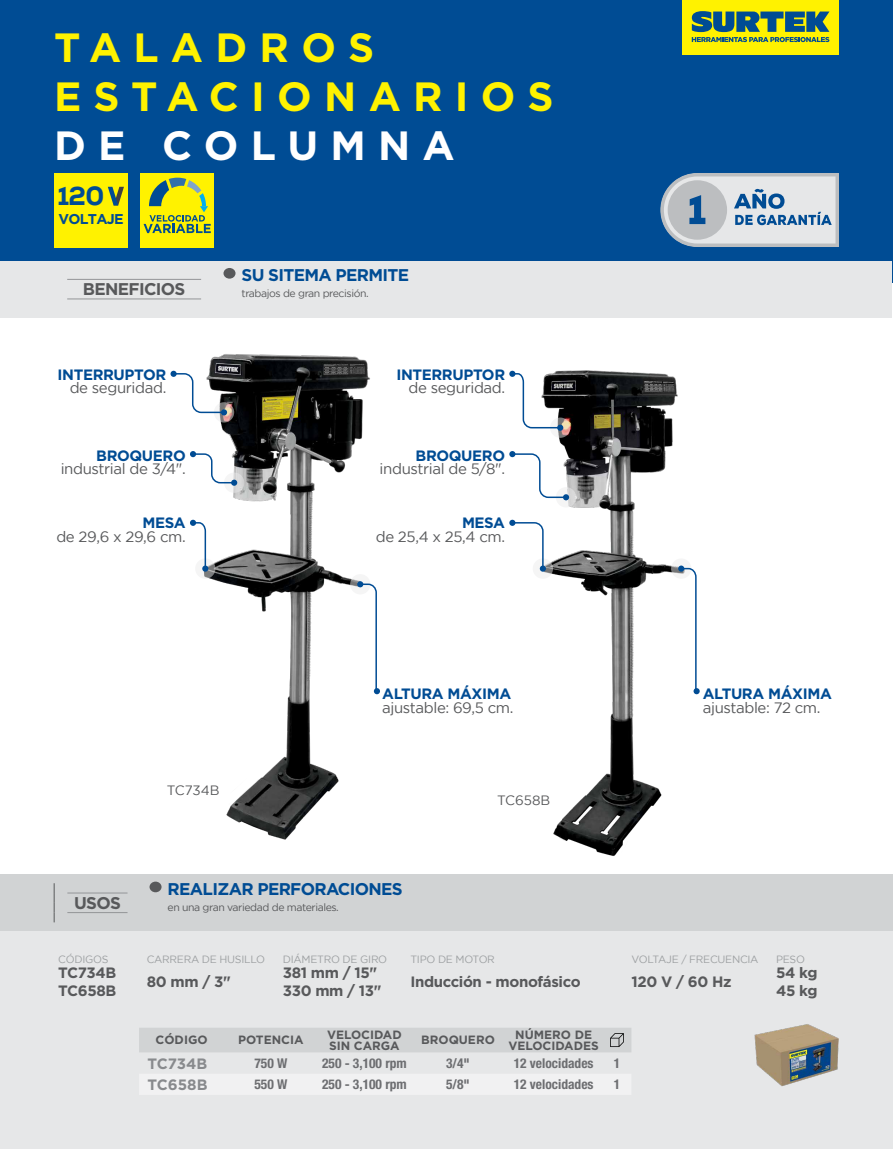
<style>
.page{position:relative;width:893px;height:1149px;background:#fff}
.page>*{position:absolute;margin:0;border:0;box-sizing:border-box;transform-origin:0 0}
.t1{font:700 40.8px/48.9px "Gotham";letter-spacing:.3em;color:#fff200}
.t2{font:700 40.8px "Gotham";letter-spacing:.3em;color:#fff}
.t3{font:800 26.1px "Nexa";color:#004c94}
.t4{font:700 16.95px "Gotham";letter-spacing:-.04em;color:#004c94}
.t5{font:700 16.95px "Gotham";letter-spacing:-.04em;color:#58595b}
.t6{font:15px "Gotham";letter-spacing:-.025em;color:#58595b}
.t7{font:700 15px/18px "Gotham";letter-spacing:-.025em;color:#58595b}
.t8{font:700 15px "Gotham";letter-spacing:-.025em;color:#004c94}
.t9{font:700 15px "Gotham";color:#888a8d}
.t10{font:700 14.25px "Gotham";letter-spacing:-.05em;color:#004c94}
.t11{font:700 condensed 13.5px "Helvetica Neue LT Pro";color:#6d6e71}
.t12{font:13.5px "Gotham";color:#58595b}
.t13{font:700 12px/10.5px "Gotham";color:#58595b}
.t14{font:10.5px "Gotham";letter-spacing:-.025em;color:#9da0a2}
.t15{font:10.5px "Gotham";letter-spacing:-.04em;color:#58595b}
</style>
<div class="page">
<div style="left:0;top:0;width:893px;height:283px;background:#004c94"></div>
<div style="left:682px;top:0;width:157px;height:55px;background:#fff200"></div>
<svg style="left:692px;top:11px;width:137px;height:31px"></svg>
<div style="left:0;top:262px;width:892px;height:56px;background:#e6e7e8"></div>
<div style="left:0;top:930px;width:893px;height:218px;background:#e6e7e8"></div>
<div style="left:0;top:874px;width:893px;height:56px;background:#d1d3d4"></div>
<img style="left:551px;top:370px;width:148px;height:486px">
<img style="left:208px;top:354px;width:162px;height:486px">
<div style="left:140px;top:1074px;width:491px;height:20px;background:#f1f1f2"></div>
<div style="left:139px;top:1028px;width:492px;height:24px;background:#d1d3d4"></div>
<img style="left:754px;top:1024px;width:85px;height:62px">
<hr style="left:67px;top:279px;width:134px;height:1px;background:#939598">
<hr style="left:67px;top:298px;width:134px;height:1px;background:#939598">
<svg style="left:54px;top:883px;width:1px;height:39px"></svg>
<hr style="left:67px;top:892px;width:61px;height:1px;background:#939598">
<hr style="left:67px;top:911px;width:61px;height:1px;background:#939598">
<div style="left:223px;top:268px;width:13px;height:10px;background:#58595b;border-radius:50%"></div>
<div style="left:150px;top:881px;width:12px;height:11px;background:#58595b;border-radius:50%"></div>
<svg style="left:660px;top:173px;width:179px;height:74px;background:#b8c4cf"></svg>
<div style="left:509px;top:370px;width:6px;height:7px;background:#004c94;border-radius:50%"></div>
<svg style="left:214px;top:402px;width:20px;height:20px"></svg>
<svg style="left:550px;top:417px;width:20px;height:20px"></svg>
<svg style="left:224px;top:472px;width:20px;height:20px"></svg>
<div style="left:556px;top:487px;width:20px;height:20px;background:linear-gradient(to right,#fff,#d5d5d5);border-radius:50%"></div>
<svg style="left:195px;top:558px;width:20px;height:20px"></svg>
<svg style="left:533px;top:558px;width:20px;height:20px"></svg>
<svg style="left:350px;top:574px;width:20px;height:20px"></svg>
<svg style="left:671px;top:558px;width:20px;height:20px"></svg>
<div style="left:693px;top:688px;width:7px;height:6px;background:#004c94;border-radius:50%"></div>
<svg style="left:172px;top:372px;width:55px;height:43px"></svg>
<svg style="left:190px;top:451px;width:47px;height:34px"></svg>
<svg style="left:190px;top:519px;width:18px;height:52px"></svg>
<svg style="left:511px;top:372px;width:52px;height:58px"></svg>
<svg style="left:509px;top:451px;width:60px;height:49px"></svg>
<svg style="left:509px;top:519px;width:37px;height:52px"></svg>
<svg style="left:357px;top:581px;width:23px;height:113px"></svg>
<div style="left:140px;top:173px;width:74px;height:74px;background:#fff200"></div>
<svg style="left:144px;top:177px;width:67px;height:56px"></svg>
<svg style="left:678px;top:565px;width:19px;height:127px"></svg>
<div style="left:54px;top:173px;width:74px;height:74px;background:#fff200"></div>
<svg style="left:108px;top:187px;width:16px;height:18px"></svg>
<h1 class="t1" style="left:54px;top:22px;width:501px">TALADROS<br>ESTACIONARIOS</h1>
<h1 class="t2" style="left:54px;top:122px;width:402px">DE COLUMNA</h1>
<h2 class="t3" style="left:57px;top:180px;width:48px">120</h2>
<p class="t10" style="left:58px;top:210px;width:67px">VOLTAJE</p>
<p class="t5" style="left:83px;top:279px;width:104px">BENEFICIOS</p>
<p class="t8" style="left:58px;top:365px;width:110px">INTERRUPTOR</p>
<p class="t6" style="left:70px;top:379px;width:98px">de seguridad.</p>
<p class="t8" style="left:96px;top:446px;width:91px">BROQUERO</p>
<p class="t6" style="left:61px;top:460px;width:127px">industrial de 3/4".</p>
<p class="t8" style="left:143px;top:514px;width:45px">MESA</p>
<p class="t6" style="left:56px;top:527px;width:131px">de 29,6 x 29,6 cm.</p>
<p class="t4" style="left:242px;top:265px;width:169px">SU SITEMA PERMITE</p>
<p class="t15" style="left:242px;top:287px;width:129px">trabajos de gran precisión.</p>
<p class="t8" style="left:396px;top:365px;width:110px">INTERRUPTOR</p>
<p class="t6" style="left:408px;top:379px;width:98px">de seguridad.</p>
<p class="t8" style="left:416px;top:446px;width:91px">BROQUERO</p>
<p class="t6" style="left:380px;top:460px;width:127px">industrial de 5/8".</p>
<p class="t8" style="left:462px;top:514px;width:45px">MESA</p>
<p class="t6" style="left:376px;top:527px;width:131px">de 25,4 x 25,4 cm.</p>
<p class="t12" style="left:167px;top:782px;width:54px">TC734B</p>
<p class="t8" style="left:382px;top:685px;width:131px">ALTURA MÁXIMA</p>
<p class="t6" style="left:382px;top:698px;width:133px">ajustable: 69,5 cm.</p>
<p class="t12" style="left:497px;top:792px;width:55px">TC658B</p>
<p class="t5" style="left:74px;top:892px;width:48px">USOS</p>
<p class="t4" style="left:168px;top:878px;width:237px">REALIZAR PERFORACIONES</p>
<p class="t15" style="left:168px;top:900px;width:173px">en una gran variedad de materiales.</p>
<p class="t8" style="left:703px;top:685px;width:131px">ALTURA MÁXIMA</p>
<p class="t6" style="left:703px;top:698px;width:119px">ajustable: 72 cm.</p>
<p class="t14" style="left:58px;top:953px;width:52px">CÓDIGOS</p>
<p class="t14" style="left:147px;top:953px;width:120px">CARRERA DE HUSILLO</p>
<p class="t14" style="left:283px;top:953px;width:106px">DIÁMETRO DE GIRO</p>
<p class="t14" style="left:410px;top:953px;width:86px">TIPO DE MOTOR</p>
<p class="t14" style="left:631px;top:953px;width:129px">VOLTAJE / FRECUENCIA</p>
<p class="t14" style="left:776px;top:953px;width:30px">PESO</p>
<p class="t7" style="left:58px;top:963px;width:60px">TC734B<br>TC658B</p>
<p class="t7" style="left:147px;top:972px;width:86px">80 mm / 3"</p>
<p class="t7" style="left:283px;top:963px;width:100px">381 mm / 15"<br>330 mm / 13"</p>
<p class="t7" style="left:410px;top:972px;width:172px">Inducción - monofásico</p>
<p class="t7" style="left:631px;top:972px;width:102px">120 V / 60 Hz</p>
<p class="t7" style="left:776px;top:963px;width:43px">54 kg<br>45 kg</p>
<p class="t13" style="left:156px;top:1034px;width:54px">CÓDIGO</p>
<p class="t13" style="left:238px;top:1034px;width:67px">POTENCIA</p>
<p class="t13" style="left:327px;top:1029px;width:76px">VELOCIDAD<br>SIN CARGA</p>
<p class="t13" style="left:421px;top:1034px;width:75px">BROQUERO</p>
<p class="t13" style="left:508px;top:1028px;width:92px;line-height:11.4px;text-align:center">NÚMERO DE<br>VELOCIDADES</p>
<p class="t9" style="left:148px;top:1054px;width:61px">TC734B</p>
<p class="t11" style="left:254px;top:1054px;width:34px">750 W</p>
<p class="t11" style="left:322px;top:1054px;width:86px">250 - 3,100 rpm</p>
<p class="t11" style="left:446px;top:1054px;width:25px">3/4"</p>
<p class="t11" style="left:514px;top:1054px;width:81px">12 velocidades</p>
<p class="t11" style="left:614px;top:1054px;width:8px">1</p>
<p class="t9" style="left:148px;top:1075px;width:61px">TC658B</p>
<p class="t11" style="left:254px;top:1075px;width:34px">550 W</p>
<p class="t11" style="left:322px;top:1075px;width:86px">250 - 3,100 rpm</p>
<p class="t11" style="left:446px;top:1075px;width:25px">5/8"</p>
<p class="t11" style="left:514px;top:1075px;width:81px">12 velocidades</p>
<p class="t11" style="left:614px;top:1075px;width:8px">1</p>
</div>
